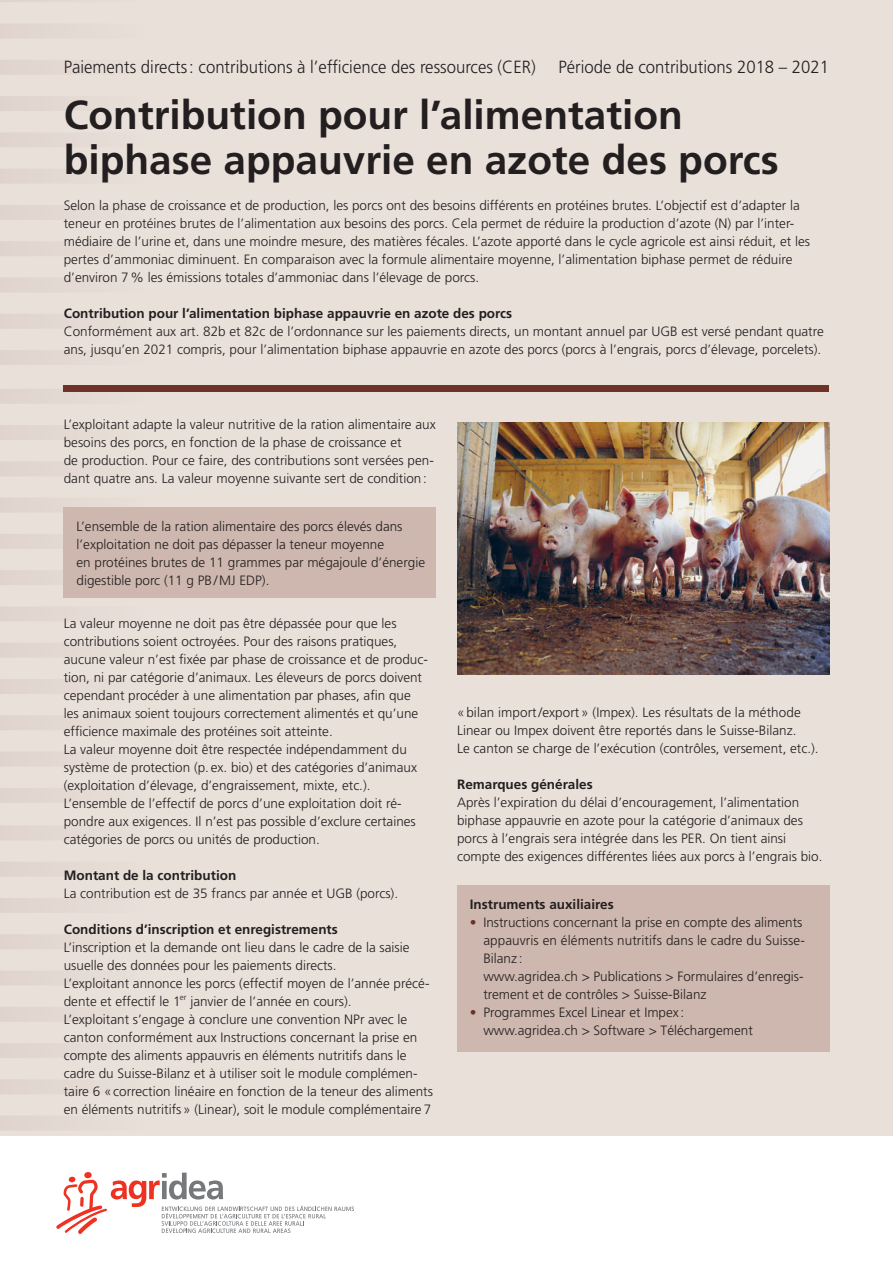
<style>
.page{position:relative;width:893px;height:1263px;background:#e9e0da}
.page>*{position:absolute;margin:0;border:0;box-sizing:border-box;transform-origin:0 0}
._01_27Pt_Haupttitel{font:700 40.5px/45px "Frutiger";color:#231f20}
._08_18Pt_Untertitel{font:300 17.7px "Frutiger";color:#231f20;scale:.95 1}
._03_9_Pt_Grundtext{font:300 13.5px/18px "Frutiger";color:#231f20}
._03_9_Pt_Grundtext-2{font:700 13.5px "Frutiger";color:#231f20}
.s1{color:#6d3327}
</style>
<div class="page">
<hr style="left:0;top:0;width:191px;height:2px;background:#6d3327">
<div style="left:0;top:24px;width:191px;height:15px;background:#e6dbd5"></div>
<div style="left:0;top:60px;width:191px;height:15px;background:#e6dbd5"></div>
<div style="left:0;top:96px;width:191px;height:15px;background:#e6dbd5"></div>
<div style="left:0;top:132px;width:191px;height:15px;background:#e6dbd5"></div>
<div style="left:0;top:169px;width:191px;height:15px;background:#e6dbd5"></div>
<div style="left:0;top:205px;width:191px;height:15px;background:#e6dbd5"></div>
<div style="left:0;top:241px;width:191px;height:15px;background:#e6dbd5"></div>
<div style="left:0;top:277px;width:191px;height:15px;background:#e6dbd5"></div>
<div style="left:0;top:314px;width:191px;height:15px;background:#e6dbd5"></div>
<div style="left:0;top:350px;width:191px;height:15px;background:#e6dbd5"></div>
<div style="left:0;top:389px;width:191px;height:15px;background:#e5dad4"></div>
<div style="left:0;top:425px;width:191px;height:15px;background:#e6dbd5"></div>
<div style="left:0;top:461px;width:191px;height:15px;background:#e6dbd5"></div>
<div style="left:0;top:498px;width:191px;height:15px;background:#e4d9d3"></div>
<div style="left:0;top:534px;width:191px;height:15px;background:#e2d6d0"></div>
<div style="left:0;top:570px;width:191px;height:15px;background:#e2d6d0"></div>
<div style="left:0;top:606px;width:191px;height:15px;background:#e6dbd5"></div>
<div style="left:0;top:643px;width:191px;height:15px;background:#e6dbd5"></div>
<div style="left:0;top:679px;width:191px;height:15px;background:#e6dbd5"></div>
<div style="left:0;top:715px;width:191px;height:15px;background:#e6dbd5"></div>
<div style="left:0;top:751px;width:191px;height:15px;background:#e6dbd5"></div>
<div style="left:0;top:788px;width:191px;height:15px;background:#e6dbd5"></div>
<div style="left:0;top:825px;width:191px;height:15px;background:#e6dbd5"></div>
<div style="left:0;top:862px;width:191px;height:15px;background:#e6dbd5"></div>
<div style="left:0;top:898px;width:191px;height:15px;background:#e6dbd5"></div>
<div style="left:0;top:934px;width:191px;height:15px;background:#e6dbd5"></div>
<div style="left:0;top:970px;width:191px;height:15px;background:#e6dbd5"></div>
<div style="left:0;top:1007px;width:191px;height:15px;background:#e6dbd5"></div>
<div style="left:0;top:1043px;width:191px;height:15px;background:#e6dbd5"></div>
<div style="left:0;top:1079px;width:191px;height:15px;background:#e6dbd5"></div>
<div style="left:0;top:1115px;width:191px;height:15px;background:#e6dbd5"></div>
<div style="left:0;top:1136px;width:893px;height:127px;background:#fff"></div>
<svg style="left:56px;top:1172px;width:298px;height:62px"></svg>
<img style="left:457px;top:422px;width:372px;height:253px">
<div style="left:64px;top:507px;width:372px;height:90px;background:#cdb7ae"></div>
<div style="left:457px;top:885px;width:372px;height:167px;background:#cdb7ae"></div>
<div style="left:64px;top:385px;width:765px;height:6px;background:#6d3327"></div>
<p class="_08_18Pt_Untertitel" style="left:64px;top:57px;width:498px">Paiements directs: contributions à l’efficience des ressources (CER)</p>
<p class="_08_18Pt_Untertitel" style="left:558px;top:57px;width:287px">Période de contributions 2018 – 2021</p>
<p class="_01_27Pt_Haupttitel" style="left:64px;top:92px;width:716px">Contribution pour l’alimentation biphase appauvrie en azote des porcs</p>
<p class="_03_9_Pt_Grundtext" style="left:64px;top:197px;width:748px">Selon la phase de croissance et de production, les porcs ont des besoins différents en protéines brutes. L’objectif est d’adapter la teneur en protéines brutes de l’alimentation aux besoins des porcs. Cela permet de réduire la production d’azote (N) par l’inter&shy;médiaire de l’urine et, dans une moindre mesure, des matières fécales. L’azote apporté dans le cycle agricole est ainsi réduit, et les pertes d’ammoniac diminuent. En comparaison avec la formule alimentaire moyenne, l’alimentation biphase permet de réduire d’environ 7% les émissions totales d’ammoniac dans l’élevage de porcs.</p>
<p class="_03_9_Pt_Grundtext-2" style="left:64px;top:306px;width:450px">Contribution pour l’alimentation biphase appauvrie en azote des porcs</p>
<p class="_03_9_Pt_Grundtext" style="left:64px;top:323px;width:761px">Conformément aux art. 82b et 82c de l’ordonnance sur les paiements directs, un montant annuel par UGB est versé pendant quatre ans, jusqu’en 2021 compris, pour l’alimentation biphase appauvrie en azote des porcs (porcs à l’engrais, porcs d’élevage, porcelets).</p>
<p class="_03_9_Pt_Grundtext" style="left:64px;top:416px;width:373px">L’exploitant adapte la valeur nutritive de la ration alimentaire aux besoins des porcs, en fonction de la phase de croissance et<br>de production. Pour ce faire, des contributions sont versées pen&shy;dant quatre ans. La valeur moyenne suivante sert de condition:</p>
<p class="_03_9_Pt_Grundtext" style="left:77px;top:517px;width:350px">L’ensemble de la ration alimentaire des porcs élevés dans l’exploitation ne doit pas dépasser la teneur moyenne<br>en protéines brutes de 11 grammes par mégajoule d’énergie digestible porc (11 g PB/MJ EDP).</p>
<p class="_03_9_Pt_Grundtext" style="left:64px;top:614px;width:366px">La valeur moyenne ne doit pas être dépassée pour que les contributions soient octroyées. Pour des raisons pratiques, aucune valeur n’est fixée par phase de croissance et de produc&shy;tion, ni par catégorie d’animaux. Les éleveurs de porcs doivent cependant procéder à une alimentation par phases, afin que les animaux soient toujours correctement alimentés et qu’une efficience maximale des protéines soit atteinte.</p>
<p class="_03_9_Pt_Grundtext" style="left:64px;top:740px;width:355px">La valeur moyenne doit être respectée indépendamment du système de protection (p.ex. bio) et des catégories d’animaux (exploitation d’élevage, d’engraissement, mixte, etc.).</p>
<p class="_03_9_Pt_Grundtext" style="left:64px;top:794px;width:354px">L’ensemble de l’effectif de porcs d’une exploitation doit ré&shy;pondre aux exigences. Il n’est pas possible d’exclure certaines catégories de porcs ou unités de production.</p>
<p class="_03_9_Pt_Grundtext-2" style="left:64px;top:867px;width:174px">Montant de la contribution</p>
<p class="_03_9_Pt_Grundtext" style="left:64px;top:884px;width:336px">La contribution est de 35 francs par année et UGB (porcs).</p>
<p class="_03_9_Pt_Grundtext-2" style="left:64px;top:921px;width:276px">Conditions d’inscription et enregistrements</p>
<p class="_03_9_Pt_Grundtext" style="left:64px;top:938px;width:347px">L’inscription et la demande ont lieu dans le cadre de la saisie usuelle des données pour les paiements directs.</p>
<p class="_03_9_Pt_Grundtext" style="left:64px;top:974px;width:367px">L’exploitant annonce les porcs (effectif moyen de l’année précé&shy;dente et effectif le 1<sup>er</sup> janvier de l’année en cours).</p>
<p class="_03_9_Pt_Grundtext" style="left:64px;top:1010px;width:371px">L’exploitant s’engage à conclure une convention NPr avec le canton conformément aux Instructions concernant la prise en compte des aliments appauvris en éléments nutritifs dans le cadre du Suisse-Bilanz et à utiliser soit le module complémen&shy;taire 6 «correction linéaire en fonction de la teneur des aliments en éléments nutritifs» (Linear), soit le module complémentaire 7</p>
<p class="_03_9_Pt_Grundtext" style="left:457px;top:704px;width:345px">«bilan import/export» (Impex). Les résultats de la méthode<br>Linear ou Impex doivent être reportés dans le Suisse-Bilanz.</p>
<p class="_03_9_Pt_Grundtext" style="left:457px;top:740px;width:363px">Le canton se charge de l’exécution (contrôles, versement, etc.).</p>
<p class="_03_9_Pt_Grundtext-2" style="left:457px;top:777px;width:137px">Remarques générales</p>
<p class="_03_9_Pt_Grundtext" style="left:457px;top:794px;width:367px">Après l’expiration du délai d’encouragement, l’alimentation biphase appauvrie en azote pour la catégorie d’animaux des porcs à l’engrais sera intégrée dans les PER. On tient ainsi compte des exigences différentes liées aux porcs à l’engrais bio.</p>
<p class="_03_9_Pt_Grundtext-2" style="left:470px;top:896px;width:145px">Instruments auxiliaires</p>
<p class="_03_9_Pt_Grundtext" style="left:483px;top:913px;width:323px;text-indent:-14px"><span class="s1">•</span> Instructions concernant la prise en compte des aliments appauvris en éléments nutritifs dans le cadre du Suisse-Bilanz :<br>www.agridea.ch &gt; Publications &gt; Formulaires d’enregis&shy;trement et de contrôles &gt; Suisse-Bilanz</p>
<p class="_03_9_Pt_Grundtext" style="left:483px;top:1003px;width:271px;text-indent:-14px"><span class="s1">•</span> Programmes Excel Linear et Impex : www.agridea.ch &gt; Software &gt; Téléchargement</p>
</div>
